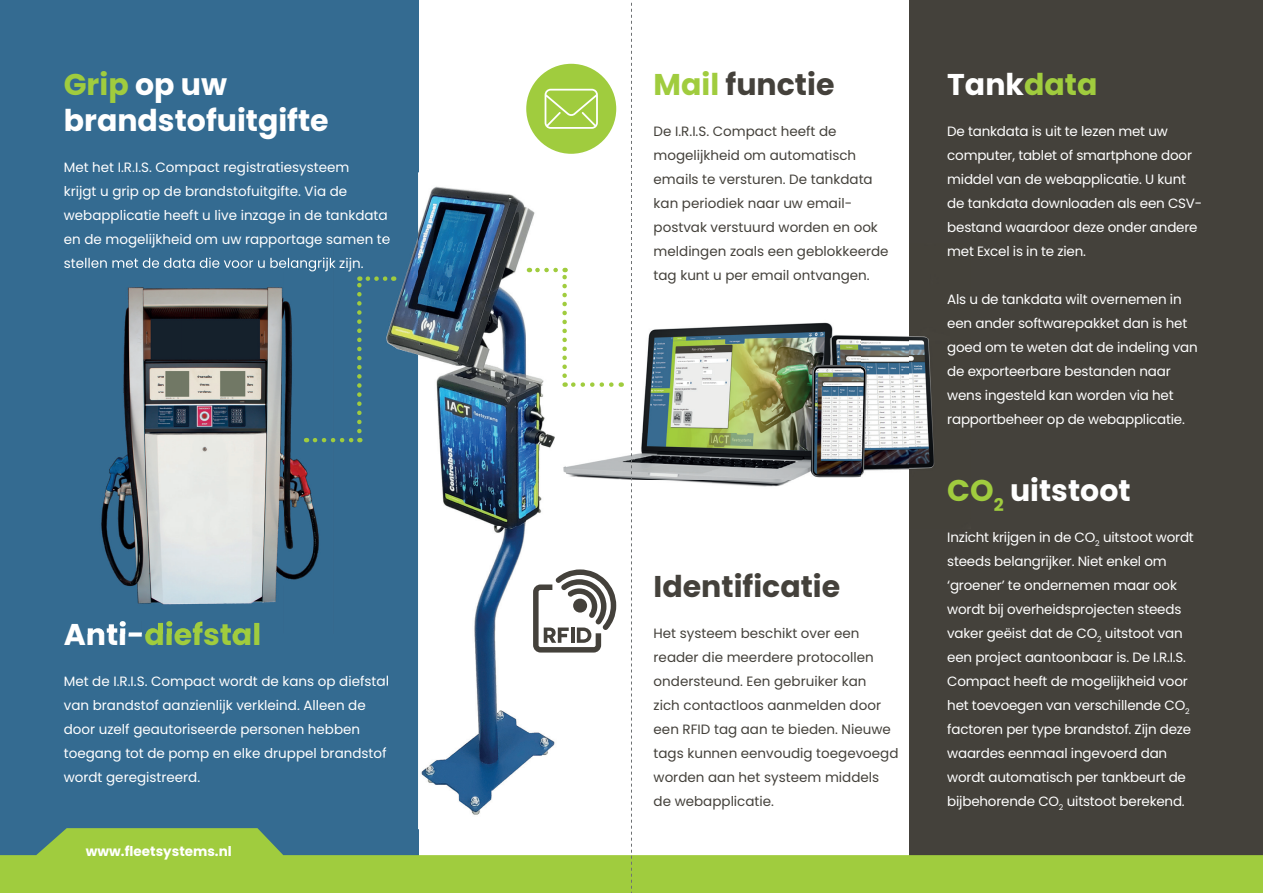
<style>
.page{position:relative;width:1263px;height:893px;background:#fff}
.page>*{position:absolute;margin:0;border:0;box-sizing:border-box;transform-origin:0 0}
.t1{font:700 30px/36px "Poppins";color:#fff}
.t2{font:700 30px "Poppins";color:#44413b}
.t3{font:700 30px "Poppins";color:#a0cc3e}
.t4{font:13.5px/24px "Poppins";letter-spacing:-.015em;color:#fff}
.t5{font:13.5px/24px "Poppins";color:#44413b}
.t6{font:700 13.5px "Poppins";color:#fff}
.s1{color:#a0cc3e}
.s2{color:#fff}
</style>
<div class="page">
<div style="left:909px;top:0;width:354px;height:893px;background:#44413b"></div>
<img style="left:566px;top:268px;width:369px;height:219px">
<div style="left:0;top:0;width:418px;height:893px;background:#346b91"></div>
<img style="left:85px;top:257px;width:249px;height:376px">
<img style="left:82px;top:258px;width:252px;height:13px">
<img style="left:85px;top:621px;width:57px;height:12px">
<img style="left:145px;top:621px;width:114px;height:12px">
<div style="left:526px;top:64px;width:90px;height:90px;background:#a0cc3e;border-radius:50%"></div>
<svg style="left:545px;top:89px;width:53px;height:40px"></svg>
<img style="left:386px;top:172px;width:180px;height:643px">
<img style="left:384px;top:209px;width:4px;height:14px">
<svg style="left:384px;top:234px;width:6px;height:13px"></svg>
<img style="left:384px;top:675px;width:5px;height:14px">
<img style="left:384px;top:747px;width:3px;height:14px">
<svg style="left:315px;top:438px;width:45px;height:4px"></svg>
<svg style="left:357px;top:276px;width:5px;height:155px"></svg>
<svg style="left:368px;top:276px;width:26px;height:5px"></svg>
<svg style="left:565px;top:382px;width:46px;height:5px"></svg>
<svg style="left:562px;top:268px;width:5px;height:108px"></svg>
<svg style="left:529px;top:268px;width:27px;height:4px"></svg>
<svg style="left:533px;top:569px;width:83px;height:83px"></svg>
<svg style="left:0;top:828px;width:1263px;height:65px;fill:#a0cc3e"></svg>
<svg style="left:631px;top:2px;width:1px;height:891px"></svg>
<h1 class="t1" style="left:64px;top:67px;width:266px"><span class="s1">Grip</span> op uw brandstofuitgifte</h1>
<p class="t4" style="left:64px;top:155px;width:328px">Met het I.R.I.S. Compact registratiesysteem<br>krijgt u grip op de brandstofuitgifte. Via de webapplicatie heeft u live inzage in de tankdata en de mogelijkheid om uw rapportage samen te</p>
<h1 class="t3" style="left:64px;top:617px;width:199px"><span class="s2">Anti-</span>diefstal</h1>
<p class="t4" style="left:64px;top:669px;width:327px">Met de I.R.I.S. Compact wordt de kans op diefstal van brandstof aanzienlijk verkleind. Alleen de door uzelf geautoriseerde personen hebben toegang tot de pomp en elke druppel brandstof wordt geregistreerd.</p>
<p class="t6" style="left:86px;top:844px;width:147px">www.fleetsystems.nl</p>
<h1 class="t2" style="left:654px;top:67px;width:182px"><span class="s1">Mail</span> functie</h1>
<p class="t5" style="left:654px;top:119px;width:237px">De I.R.I.S. Compact heeft de mogelijkheid om automatisch emails te versturen. De tankdata kan periodiek naar uw email&shy;postvak verstuurd worden en ook meldingen zoals een geblokkeerde tag kunt u per email ontvangen.</p>
<h1 class="t2" style="left:654px;top:569px;width:188px">Identificatie</h1>
<p class="t5" style="left:654px;top:621px;width:246px">Het systeem beschikt over een reader die meerdere protocollen ondersteund. Een gebruiker kan<br>zich contactloos aanmelden door een RFID tag aan te bieden. Nieuwe tags kunnen eenvoudig toegevoegd worden aan het systeem middels de webapplicatie.</p>
<h1 class="t1" style="left:947px;top:67px;width:152px">Tank<span class="s1">data</span></h1>
<p class="t4" style="left:947px;top:119px;width:257px">De tankdata is uit te lezen met uw computer, tablet of smartphone door middel van de webapplicatie. U kunt de tankdata downloaden als een CSV&shy;bestand waardoor deze onder andere met Excel is in te zien.</p>
<p class="t4" style="left:947px;top:287px;width:252px">Als u de tankdata wilt overnemen in een ander softwarepakket dan is het goed om te weten dat de indeling van de exporteerbare bestanden naar wens ingesteld kan worden via het rapportbeheer op de webapplicatie.</p>
<h1 class="t1" style="left:947px;top:473px;width:185px"><span class="s1">CO</span><sub>2</sub> uitstoot</h1>
<p class="t4" style="left:947px;top:525px;width:248px">Inzicht krijgen in de CO<sub>2</sub> uitstoot wordt steeds belangrijker. Niet enkel om ‘groener’ te ondernemen maar ook wordt bij overheidsprojecten steeds vaker geëist dat de CO<sub>2</sub> uitstoot van een project aantoonbaar is. De I.R.I.S.<br>Compact heeft de mogelijkheid voor het toevoegen van verschillende CO<sub>2 </sub>factoren per type brandstof. Zijn deze waardes eenmaal ingevoerd dan wordt automatisch per tankbeurt de bijbehorende CO<sub>2</sub> uitstoot berekend.</p>
</div>
